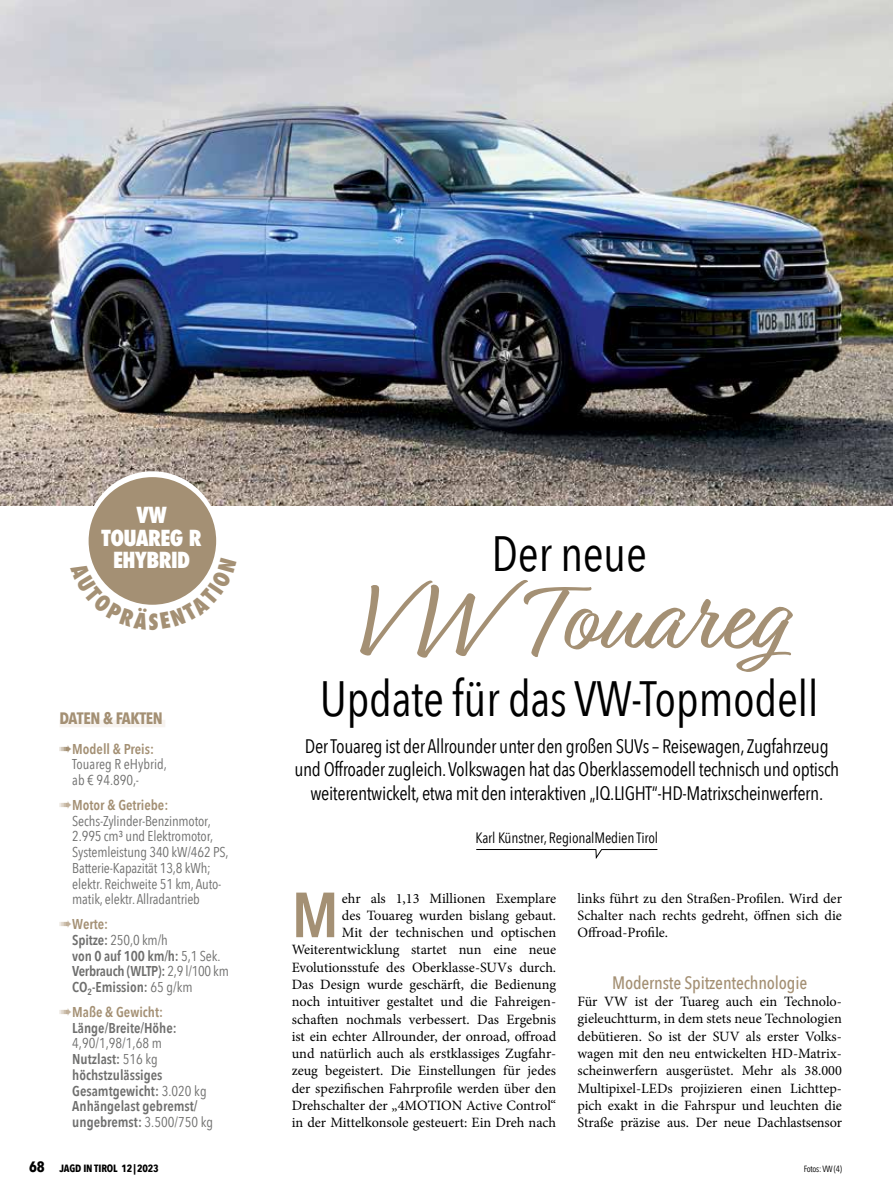
<style>
.page{position:relative;width:893px;height:1191px;background:#fff}
.page>*{position:absolute;margin:0;border:0;box-sizing:border-box;transform-origin:0 0}
.t1{font:101.25px "Relation";color:#a49074}
.t2{font:600 63px "Avenir Next Condensed";color:#a49074}
.t3{font:49.5px "Avenir Next Condensed";letter-spacing:-.01em;color:#000}
.t4{font:800 condensed 21.6px/22.4px "Futura";letter-spacing:-.03em;color:#fff;text-align:center}
.t5{font:19.5px/23.4px "Avenir Next Condensed";letter-spacing:-.02em;color:#000;text-align:center}
.t6{font:500 18px "Avenir Next Condensed";letter-spacing:-.01em;color:#a49074}
.t7{font:700 16.5px "Avenir Next Condensed";letter-spacing:-.02em;color:#a49074}
.t8{font:15px "Avenir Next Condensed";letter-spacing:-.01em;color:#000}
.t9{font:14.25px/17.2px "Minion Pro";color:#000;text-align:justify}
.t10{font:600 14.25px/15.8px "Avenir Next Condensed";color:#6f6f6e}
.t11{font:14.25px/15.8px "Avenir Next Condensed";letter-spacing:-.01em;color:#6f6f6e}
.t12{font:700 10.5px "Avenir Next Condensed";letter-spacing:-.01em;color:#000}
.t13{font:9px "Avenir Next Condensed";letter-spacing:-.03em;color:#000}
.s1{color:#a49074}
.s2{font-weight:600;color:#a49074}
.s3{color:#c1b09a}
.s4{font-weight:400}
.s5{font-size:15px}
</style>
<div class="page">
<img style="left:0;top:0;width:893px;height:506px">
<svg style="left:86px;top:471px;width:133px;height:134px"></svg>
<svg style="left:476px;top:849px;width:182px;height:10px"></svg>
<div style="left:60px;top:720px;width:105px;height:7px;background:#f7f3ef"></div>
<div style="left:89px;top:477px;width:127px;height:128px;background:#a49074;border-radius:50%"></div>
<svg style="left:89px;top:557px;width:127px;height:48px"></svg>
<h3 class="t4" style="left:102px;top:504px;width:102px">VW<br>TOUAREG R<br>EHYBRID</h3>
<p class="t7" style="left:60px;top:708px;width:105px">DATEN &amp; FAKTEN</p>
<p class="t11" style="left:72px;top:740px;width:96px;text-indent:-13px"><span class="s1">➠</span><span class="s2">Modell &amp; Preis:<br></span>Touareg R eHybrid, ab € 94.890,-</p>
<p class="t11" style="left:72px;top:796px;width:158px;text-indent:-13px"><span class="s3">➠</span><span class="s2">Motor &amp; Getriebe:<br></span>Sechs-Zylinder-Benzinmotor,<br>2.995 cm³ und Elektromotor,<br>Systemleistung 340 kW/462 PS,<br>Batterie-Kapazität 13,8 kWh; elektr. Reichweite 51 km, Auto&shy;matik, elektr. Allradantrieb</p>
<p class="t10" style="left:72px;top:915px;width:158px;text-indent:-13px"><span class="s3">➠</span><span class="s1">Werte:<br></span>Spitze: <span class="s4">250,0 km/h<br></span>von 0 auf 100 km/h: <span class="s4">5,1 Sek.<br></span>Verbrauch (WLTP): <span class="s4">2,9 l/100 km<br></span>CO<sub>2</sub>-Emission: <span class="s4">65 g/km</span></p>
<p class="t10" style="left:72px;top:1003px;width:106px;text-indent:-13px"><span class="s3">➠</span><span class="s1">Maße &amp; Gewicht:<br></span>Länge/Breite/Höhe:</p>
<p class="t10" style="left:72px;top:1035px;width:142px"><span class="s4">4,90/1,98/1,68 m<br></span>Nutzlast: <span class="s4">516 kg </span>höchstzulässiges<br>Gesamtgewicht: <span class="s4">3.020 kg<br></span>Anhängelast gebremst/ ungebremst: <span class="s4">3.500/750 kg</span></p>
<h3 class="t3" style="left:492px;top:511px;width:157px">Der neue</h3>
<h1 class="t1" style="left:356px;top:561px;width:428px">V W Touareg</h1>
<h3 class="t3" style="left:320px;top:656px;width:500px">Update für das VW-Topmodell</h3>
<p class="t5" style="left:294px;top:733px;width:546px">Der Touareg ist der Allrounder unter den großen SUVs – Reisewagen, Zugfahrzeug und Offroader zugleich. Volkswagen hat das Oberklassemodell technisch und optisch weiterentwickelt, etwa mit den interaktiven „IQ.LIGHT“-HD-Matrixscheinwerfern.</p>
<p class="t8" style="left:475px;top:825px;width:184px">Karl Künstner, RegionalMedien Tirol</p>
<p class="t9" style="left:292px;top:889px;width:266px;text-align:right">ehr als 1,13 Millionen Exemplare<br>des Touareg wurden bislang gebaut.<br>Mit der technischen und optischen Weiterentwicklung startet nun eine neue Evolutionsstufe des Oberklasse-SUVs durch.<br>Das Design wurde geschärft, die Bedienung noch intuitiver gestaltet und die Fahreigen&shy;schaften nochmals verbessert. Das Ergebnis ist ein echter Allrounder, der onroad, offroad und natürlich auch als erstklassiges Zugfahr&shy;zeug begeistert. Die Einstellungen für jedes der spezifischen Fahrprofile werden über den Drehschalter der „4MOTION Active Control“ in der Mittelkonsole gesteuert: Ein Dreh nach</p>
<p class="t9" style="left:577px;top:889px;width:266px">links führt zu den Straßen-Profilen. Wird der Schalter nach rechts gedreht, öffnen sich die Offroad-Profile.</p>
<h2 class="t2" style="left:292px;top:860px;width:48px">M</h2>
<p class="t6" style="left:612px;top:971px;width:197px">Modernste Spitzentechnologie</p>
<p class="t9" style="left:577px;top:993px;width:266px">Für VW ist der Tuareg auch ein Technolo&shy;gieleuchtturm, in dem stets neue Technologien debütieren. So ist der SUV als erster Volks&shy;wagen mit den neu entwickelten HD-Matrix&shy;scheinwerfern ausgerüstet. Mehr als 38.000<br>Multipixel-LEDs projizieren einen Lichttep&shy;pich exakt in die Fahrspur und leuchten die Straße präzise aus. Der neue Dachlastsensor</p>
<p class="t12" style="left:29px;top:1161px;width:131px"><span class="s5">68</span> JAGD IN TIROL 12|2023</p>
<p class="t13" style="left:804px;top:1161px;width:40px">Fotos: VW (4)</p>
</div>
